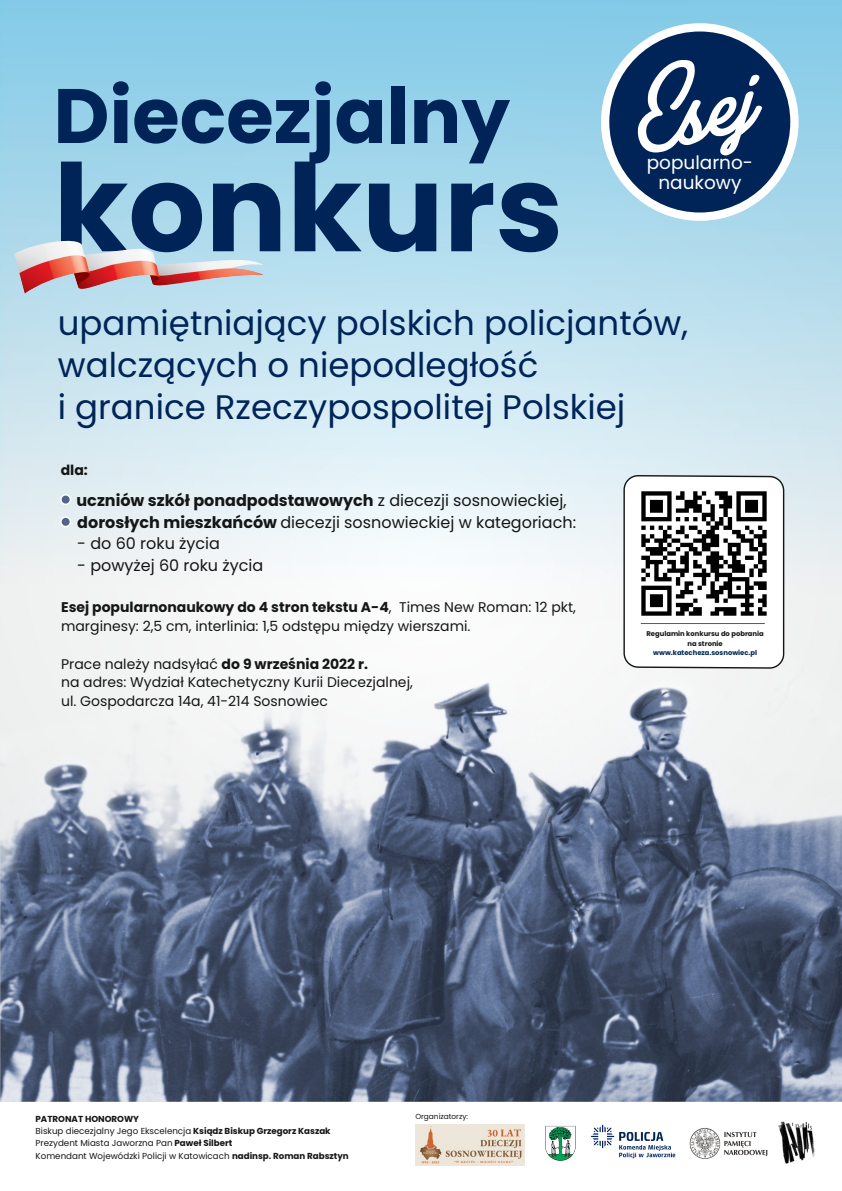
<style>
.page{position:relative;width:842px;height:1191px;background:#fff}
.page>*{position:absolute;margin:0;border:0;box-sizing:border-box;transform-origin:0 0}
.t1{font:700 121.1px "Poppins";color:#002458}
.t2{font:121px "Amplify Personal Use Only";color:#fff}
.t3{font:700 77px "Poppins";color:#002458}
.t4{font:34px/41.9px "Poppins";color:#002458}
.t5{font:18.5px/19.6px "Poppins";color:#fff;text-align:center}
.t6{font:16px/21.5px "Poppins";color:#151616}
.t7{font:14px/18.8px "Poppins";color:#151616}
.t8{font:700 14px "Poppins";color:#151616}
.t9{font:8.7px/12.3px "Poppins";color:#151616}
.t10{font:7.4px "Poppins";color:#151616}
.t11{font:700 6.8px/9.3px "Poppins";color:#151616;text-align:center}
.t12{font:700 6.8px "Poppins";color:#002458}
.s1{font-weight:700}
</style>
<div class="page">
<img style="left:0;top:0;width:842px;height:1166px">
<img style="left:773px;top:1118px;width:49px;height:48px">
<svg style="left:545px;top:1126px;width:30px;height:34px"></svg>
<img style="left:687px;top:1112px;width:83px;height:54px">
<svg style="left:591px;top:1124px;width:84px;height:34px"></svg>
<svg style="left:623px;top:474px;width:162px;height:194px"></svg>
<img style="left:638px;top:487px;width:132px;height:132px">
<hr style="left:641px;top:623px;width:124px;height:1px;background:#e10886">
<div style="left:601px;top:23px;width:198px;height:198px;background:#fff;border-radius:50%"></div>
<div style="left:609px;top:32px;width:181px;height:180px;background:#002458;border-radius:50%"></div>
<svg style="left:60px;top:494px;width:11px;height:11px"></svg>
<div style="left:62px;top:495px;width:8px;height:8px;background:#52648a;border-radius:50%"></div>
<svg style="left:60px;top:516px;width:11px;height:11px"></svg>
<div style="left:62px;top:518px;width:8px;height:8px;background:#52648a;border-radius:50%"></div>
<img style="left:416px;top:1124px;width:108px;height:41px">
<img style="left:14px;top:236px;width:250px;height:59px">
<h3 class="t3" style="left:53px;top:62px;width:458px">Diecezjalny</h3>
<h1 class="t1" style="left:53px;top:124px;width:511px">konkurs</h1>
<h2 class="t2" style="left:619px;top:68px;width:123px;rotate:-14deg">Esej</h2>
<h3 class="t5" style="left:647px;top:153px;width:108px">popularno&shy;naukowy</h3>
<h3 class="t4" style="left:58px;top:302px;width:632px">upamiętniający polskich policjantów, walczących o niepodległość<br>i granice Rzeczypospolitej Polskiej</h3>
<p class="t8" style="left:61px;top:460px;width:29px">dla:</p>
<p class="t6" style="left:77px;top:489px;width:501px"><span class="s1">uczniów szkół ponadpodstawowych</span> z diecezji sosnowieckiej, <span class="s1">dorosłych mieszkańców</span> diecezji sosnowieckiej w kategoriach:</p>
<p class="t6" style="left:77px;top:533px;width:144px">- do 60 roku życia</p>
<p class="t6" style="left:77px;top:554px;width:187px">- powyżej 60 roku życia</p>
<p class="t7" style="left:61px;top:597px;width:516px"><span class="s1">Esej popularnonaukowy do 4 stron tekstu A-4</span>, Times New Roman: 12 pkt, marginesy: 2,5 cm, interlinia: 1,5 odstępu między wierszami.</p>
<p class="t7" style="left:61px;top:654px;width:353px">Prace należy nadsyłać <span class="s1">do 9 września 2022 r.<br></span>na adres: Wydział Katechetyczny Kurii Diecezjalnej, ul. Gospodarcza 14a, 41-214 Sosnowiec</p>
<p class="t11" style="left:646px;top:629px;width:119px">Regulamin konkursu do pobrania na stronie</p>
<p class="t12" style="left:653px;top:648px;width:105px">www.katecheza.sosnowiec.pl</p>
<p class="t9" style="left:36px;top:1112px;width:315px"><span class="s1">PATRONAT HONOROWY<br></span>Biskup diecezjalny Jego Ekscelencja <span class="s1">Ksiądz Biskup Grzegorz Kaszak </span>Prezydent Miasta Jaworzna Pan <span class="s1">Paweł Silbert<br></span>Komendant Wojewódzki Policji w Katowicach <span class="s1">nadinsp. Roman Rabsztyn</span></p>
<p class="t10" style="left:415px;top:1111px;width:54px">Organizatorzy:</p>
</div>
